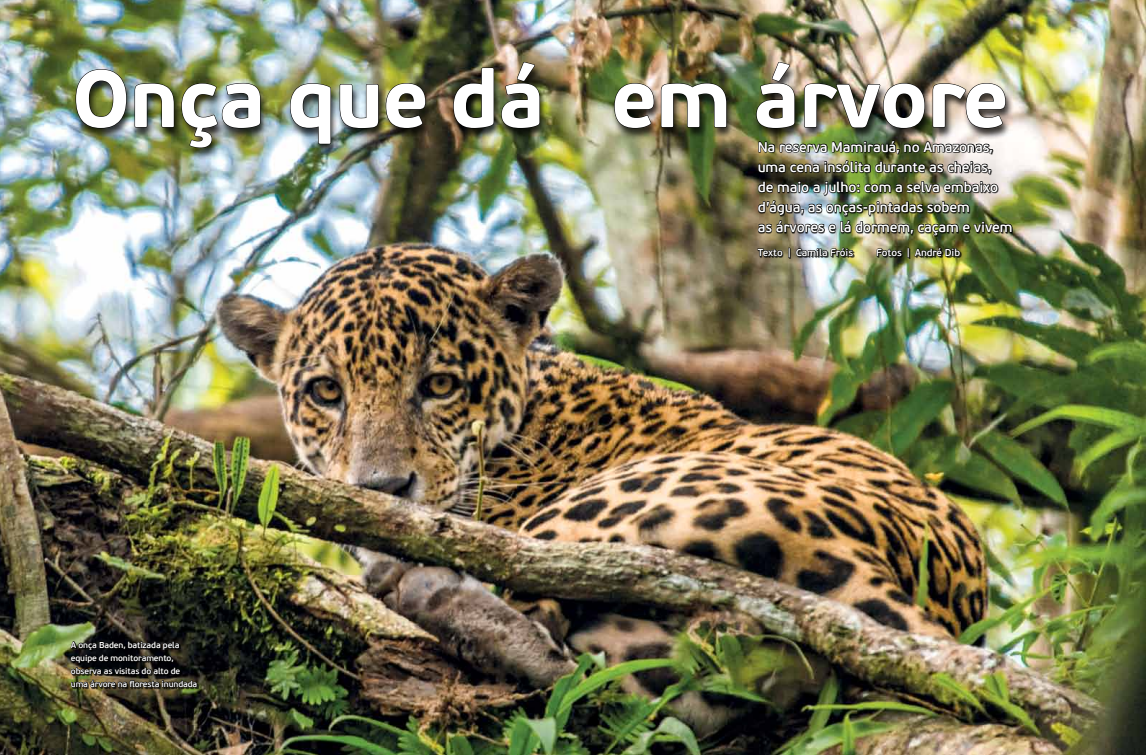
<style>
.page{position:relative;width:1146px;height:755px;background:#fff}
.page>*{position:absolute;margin:0;border:0;box-sizing:border-box;transform-origin:0 0}
.t1{font:700 80.8px "PF Beau Sans Pro";letter-spacing:-.01em;color:#fff}
.t2{font:600 14px/20px "PF Beau Sans Pro";letter-spacing:-.01em;color:#fff}
.t3{font:600 10px "PF Beau Sans Pro";letter-spacing:-.01em;color:#fff}
.t4{font:600 8.5px/13px "PF Beau Sans Pro";letter-spacing:-.015em;color:#fff}
</style>
<div class="page">
<img style="left:0;top:0;width:1145px;height:754px">
<div style="left:72px;top:62px;width:942px;height:98px;background:#000;opacity:.75"></div>
<img style="left:75px;top:68px;width:52px;height:61px">
<img style="left:134px;top:82px;width:41px;height:46px">
<img style="left:181px;top:82px;width:80px;height:66px">
<img style="left:289px;top:83px;width:42px;height:62px">
<svg style="left:339px;top:83px;width:40px;height:46px;background:#646e6e"></svg>
<svg style="left:385px;top:82px;width:41px;height:47px;background:#434327"></svg>
<svg style="left:452px;top:67px;width:42px;height:62px;background:#282818"></svg>
<img style="left:500px;top:61px;width:40px;height:68px">
<svg style="left:613px;top:82px;width:41px;height:47px;background:#4b4c35"></svg>
<svg style="left:660px;top:82px;width:67px;height:46px;background:#3b3e26"></svg>
<img style="left:755px;top:61px;width:256px;height:203px">
<svg style="left:70px;top:628px;width:127px;height:66px;background:#232318"></svg>
<h1 class="t1" style="left:72px;top:49px;width:938px">Onça que dá em árvore</h1>
<p class="t2" style="left:757px;top:137px;width:256px">Na reserva Mamirauá, no Amazonas, uma cena insólita durante as cheias,<br>de maio a julho: com a selva embaixo d’água, as onças-pintadas sobem<br>as árvores e lá dormem, caçam e vivem</p>
<p class="t4" style="left:71px;top:638px;width:128px">A onça Baden, batizada pela equipe de monitoramento, observa as visitas do alto de uma árvore na floresta inundada</p>
<p class="t3" style="left:757px;top:246px;width:97px">Texto | Camila Fróis</p>
<p class="t3" style="left:876px;top:246px;width:85px">Fotos | André Dib</p>
</div>
